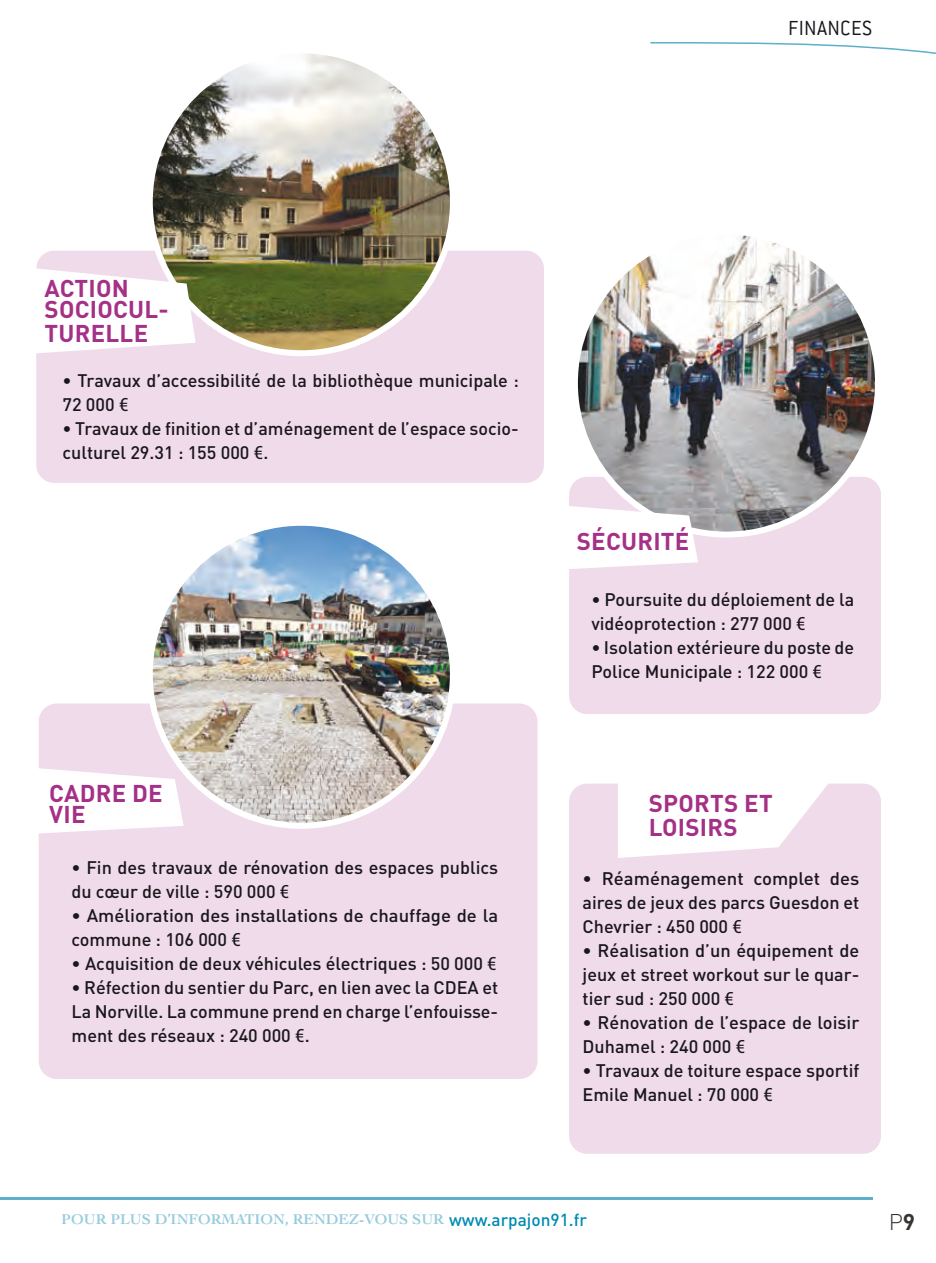
<style>
.page{position:relative;width:936px;height:1263px;background:#fff}
.page>*{position:absolute;margin:0;border:0;box-sizing:border-box;transform-origin:0 0}
.t1{font:700 24px/24px "DIN";letter-spacing:.01em;color:#a53087}
.t2{font:300 22.5px "Conduit ITC";letter-spacing:.015em;color:#1a171c}
.t3{font:300 22.5px "DIN";color:#363330}
.t4{font:500 18px/24px "DIN";color:#1a171c}
.t5{font:700 14.85px "Cochin LT";color:#5eafca}
.s1{font-family:"Roboto";font-weight:400}
.s2{font-family:"DIN";font-weight:500;font-size:17.25px;color:#008bb2}
.s3{font-weight:700}
</style>
<div class="page">
<hr style="left:0;top:1197px;width:872px;height:2px;background:#5eafca">
<svg style="left:650px;top:42px;width:285px;height:12px"></svg>
<div style="left:36px;top:251px;width:508px;height:232px;background:#efdbe9;border-radius:18px"></div>
<div style="left:569px;top:477px;width:312px;height:237px;background:#efdbe9;border-radius:18px"></div>
<div style="left:39px;top:703px;width:498px;height:376px;background:#efdbe9;border-radius:18px"></div>
<div style="left:569px;top:783px;width:312px;height:371px;background:#efdbe9;border-radius:18px"></div>
<svg style="left:617px;top:783px;width:216px;height:75px"></svg>
<img style="left:150px;top:50px;width:303px;height:303px;border-radius:149px">
<img style="left:575px;top:232px;width:303px;height:302px;border-radius:151px">
<img style="left:150px;top:527px;width:301px;height:295px">
<svg style="left:36px;top:268px;width:159px;height:85px;background:#f7f5f5"></svg>
<svg style="left:569px;top:503px;width:129px;height:66px;background:#f6f4f5"></svg>
<svg style="left:38px;top:767px;width:146px;height:67px"></svg>
<p class="t2" style="left:788px;top:16px;width:85px">FINANCES</p>
<h1 class="t1" style="left:45px;top:277px;width:126px;line-height:21px">ACTION<br>SOCIOCUL-</h1>
<h1 class="t1" style="left:45px;top:320px;width:105px">TURELLE</h1>
<p class="t4" style="left:63px;top:368px;width:458px">• Travaux d’accessibilité de la bibliothèque municipale :<br>72 000 <span class="s1">€</span></p>
<p class="t4" style="left:63px;top:416px;width:458px">• Travaux de finition et d’aménagement de l’espace socio&shy;culturel 29.31 : 155 000 <span class="s1">€</span>.</p>
<h1 class="t1" style="left:49px;top:782px;width:115px;line-height:20.4px">CADRE DE<br>VIE</h1>
<p class="t4" style="left:72px;top:854px;width:428px">• Fin des travaux de rénovation des espaces publics du cœur de ville : 590 000 <span class="s1">€</span></p>
<p class="t4" style="left:72px;top:902px;width:428px">• Amélioration des installations de chauffage de la commune : 106 000 <span class="s1">€</span></p>
<p class="t4" style="left:72px;top:950px;width:426px">• Acquisition de deux véhicules électriques : 50 000 <span class="s1">€</span></p>
<p class="t4" style="left:72px;top:974px;width:428px;text-align:justify">• Réfection du sentier du Parc, en lien avec la CDEA et La Norville. La commune prend en charge l’enfouisse&shy;ment des réseaux : 240 000 <span class="s1">€</span>.</p>
<h1 class="t1" style="left:576px;top:528px;width:114px">SÉCURITÉ</h1>
<p class="t4" style="left:591px;top:587px;width:264px">• Poursuite du déploiement de la vidéoprotection : 277 000 <span class="s1">€</span></p>
<p class="t4" style="left:591px;top:635px;width:264px">• Isolation extérieure du poste de<br>Police Municipale : 122 000 <span class="s1">€</span></p>
<h1 class="t1" style="left:648px;top:791px;width:125px">SPORTS ET<br>LOISIRS</h1>
<p class="t4" style="left:582px;top:866px;width:278px;text-align:justify">• Réaménagement complet des aires de jeux des parcs Guesdon et Chevrier : 450 000 <span class="s1">€</span></p>
<p class="t4" style="left:582px;top:938px;width:278px;text-align:justify">• Réalisation d’un équipement de jeux et street workout sur le quar&shy;tier sud : 250 000 <span class="s1">€</span></p>
<p class="t4" style="left:582px;top:1010px;width:278px">• Rénovation de l’espace de loisir<br>Duhamel : 240 000 <span class="s1">€</span></p>
<p class="t4" style="left:582px;top:1058px;width:278px">• Travaux de toiture espace sportif<br>Emile Manuel : 70 000 <span class="s1">€</span></p>
<p class="t5" style="left:62px;top:1211px;width:527px">POUR PLUS D’INFORMATION, RENDEZ-VOUS SUR <span class="s2">www.arpajon91.fr</span></p>
<p class="t3" style="left:888px;top:1208px;width:28px">P<span class="s3">9</span></p>
</div>
